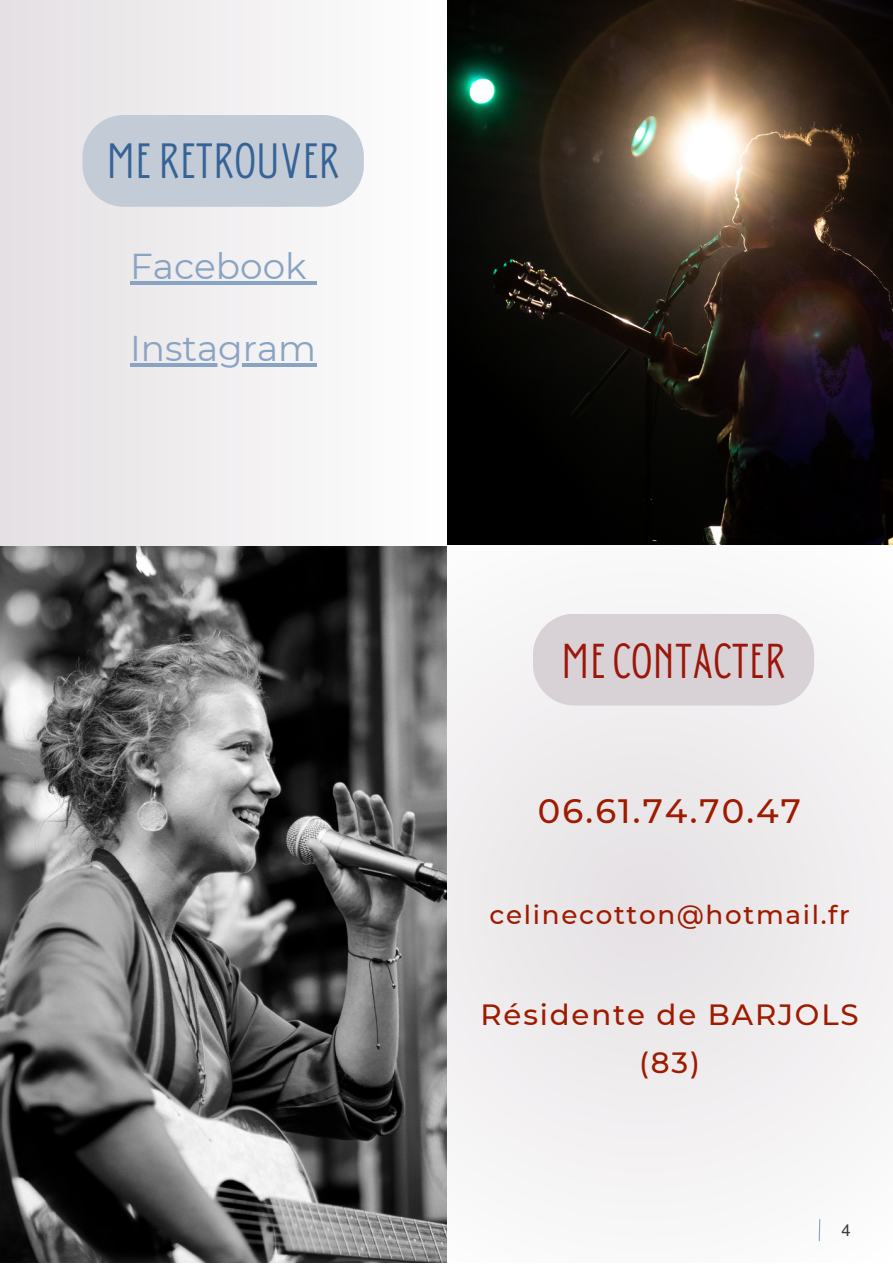
<style>
.page{position:relative;width:893px;height:1264px;background:#fff}
.page>*{position:absolute;margin:0;border:0;box-sizing:border-box;transform-origin:0 0}
.t1{font:49.5px "Donau Uppercase Neue";color:#366396}
.t2{font:48.9px "Donau Uppercase Neue";color:#9d160a}
.t3{font:35.85px "Montserrat";color:#89a4c3}
.t4{font:500 33.75px "Montserrat";letter-spacing:.065em;color:#9f1b00}
.t5{font:500 29.25px/48.3px "Montserrat";letter-spacing:.065em;color:#9f1b00;text-align:center}
.t6{font:500 26.25px "Montserrat";letter-spacing:.065em;color:#9f1b00}
.t7{font:16.5px "Mukti";color:#3b3939}
</style>
<div class="page">
<img style="left:447px;top:0;width:445px;height:545px">
<div style="left:397px;top:545px;width:495px;height:717px;background:#f1eff1"></div>
<img style="left:0;top:545px;width:446px;height:717px">
<div style="left:0;top:0;width:446px;height:545px;background:linear-gradient(to right,#e4e0e3,#fff)"></div>
<div style="left:533px;top:614px;width:281px;height:91px;background:#d8d1d6"></div>
<svg style="left:82px;top:115px;width:282px;height:92px;background:#c4cdd7"></svg>
<hr style="left:818px;top:1218px;width:2px;height:22px;background:#89a4c3">
<hr style="left:130px;top:281px;width:177px;height:3px;background:#89a4c3">
<svg style="left:307px;top:281px;width:9px;height:3px"></svg>
<hr style="left:130px;top:363px;width:186px;height:4px;background:#89a4c3">
<p class="t1" style="left:106px;top:130px;width:235px">ME RETROUVER</p>
<p class="t3" style="left:130px;top:244px;width:178px">Facebook</p>
<p class="t3" style="left:130px;top:326px;width:188px">Instagram</p>
<p class="t2" style="left:561px;top:630px;width:226px">MECONTACTER</p>
<p class="t4" style="left:538px;top:790px;width:264px">06.61.74.70.47</p>
<p class="t6" style="left:489px;top:898px;width:362px">celinecotton@hotmail.fr</p>
<p class="t5" style="left:480px;top:990px;width:379px">Résidente de BARJOLS (83)</p>
<p class="t7" style="left:841px;top:1218px;width:11px">4</p>
</div>
